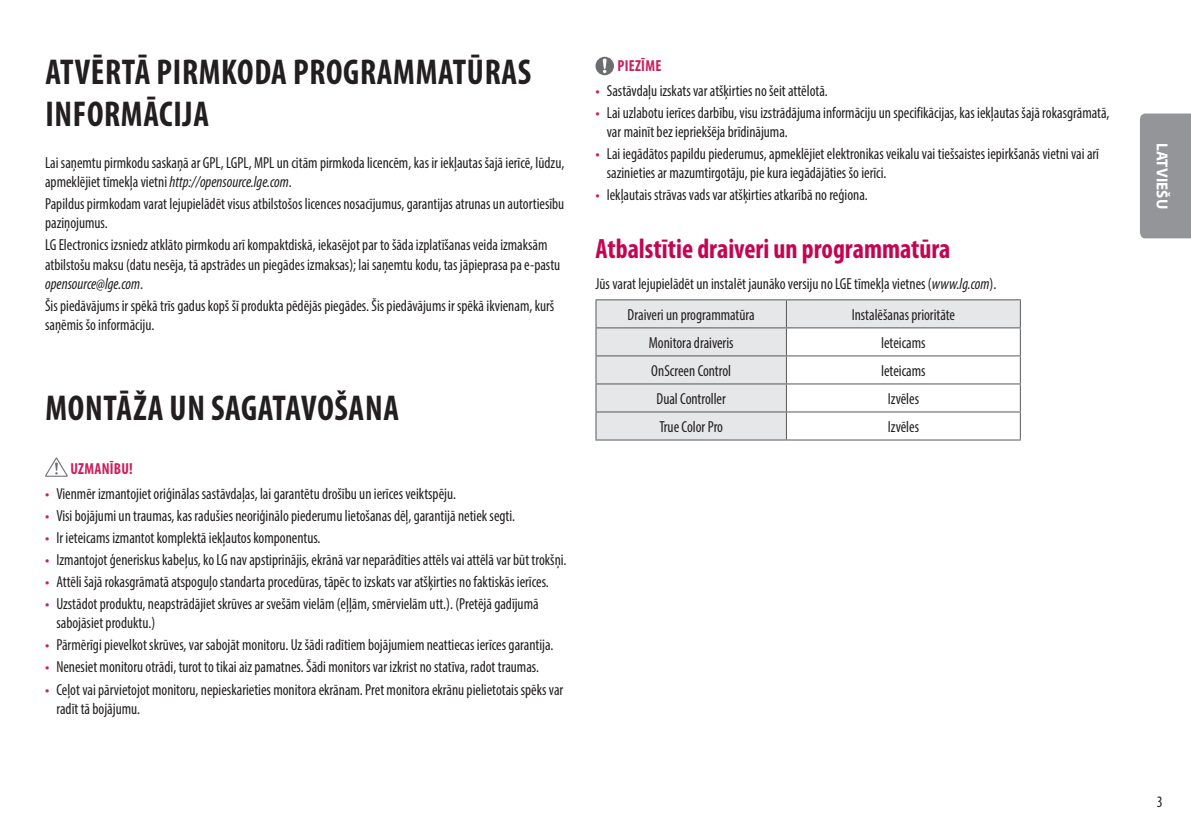
<style>
.page{position:relative;width:1191px;height:840px;background:#fff}
.page>*{position:absolute;margin:0;border:0;box-sizing:border-box;transform-origin:0 0}
.Title1{font:700 condensed 36px/42px "Myriad Pro";letter-spacing:.02em;color:#231f20;scale:.95 1}
.Title2{font:700 condensed 28px "Myriad Pro";color:#c30552;scale:.95 1}
.Body{font:condensed 16px/19.2px "Myriad Pro";color:#231f20;scale:.95 1}
.Body_Center{font:condensed 16px "Myriad Pro";color:#231f20;scale:.95 1}
.Warning{font:700 condensed 16px "Myriad Pro";letter-spacing:.02em;color:#c8205d;scale:.95 1}
.t1{font:700 16px "Myriad Pro";color:#fff;scale:.95 1}
.Page_Number_Right{font:condensed 16px "Myriad Pro";color:#231f20;scale:.95 1}
.s1{font-style:italic}
.s2{font-family:"LG Smart";font-stretch:normal;color:#c8205d}
</style>
<div class="page">
<div style="left:1140px;top:113px;width:51px;height:125px;background:#939598"></div>
<svg style="left:45px;top:457px;width:23px;height:19px"></svg>
<svg style="left:595px;top:57px;width:19px;height:18px"></svg>
<svg style="left:596px;top:300px;width:423px;height:139px;fill:#e6e7e9"></svg>
<hr style="left:595px;top:299px;width:191px;height:1px;background:#57585a">
<hr style="left:786px;top:299px;width:234px;height:1px;background:#57585a">
<hr style="left:595px;top:327px;width:191px;height:1px;background:#57585a">
<hr style="left:786px;top:327px;width:234px;height:1px;background:#57585a">
<hr style="left:595px;top:355px;width:191px;height:1px;background:#57585a">
<hr style="left:786px;top:355px;width:234px;height:1px;background:#57585a">
<hr style="left:595px;top:383px;width:191px;height:1px;background:#57585a">
<hr style="left:786px;top:383px;width:234px;height:1px;background:#57585a">
<hr style="left:595px;top:411px;width:191px;height:1px;background:#57585a">
<svg style="left:595px;top:300px;width:1px;height:139px"></svg>
<hr style="left:786px;top:411px;width:234px;height:1px;background:#57585a">
<svg style="left:786px;top:300px;width:1px;height:139px"></svg>
<svg style="left:1019px;top:300px;width:1px;height:139px"></svg>
<hr style="left:595px;top:439px;width:191px;height:1px;background:#57585a">
<hr style="left:786px;top:439px;width:234px;height:1px;background:#57585a">
<p class="Title1" style="left:45px;top:50px;width:513px">ATVĒRTĀ PIRMKODA PROGRAMMATŪRAS<br>INFORMĀCIJA</p>
<p class="Body" style="left:45px;top:152px;width:548px">Lai saņemtu pirmkodu saskaņā ar GPL, LGPL, MPL un citām pirmkoda licencēm, kas ir iekļautas šajā ierīcē, lūdzu, apmeklējiet tīmekļa vietni <span class="s1">http://opensource.lge.com</span>.</p>
<p class="Body" style="left:45px;top:194px;width:548px">Papildus pirmkodam varat lejupielādēt visus atbilstošos licences nosacījumus, garantijas atrunas un autortiesību paziņojumus.</p>
<p class="Body" style="left:45px;top:235px;width:544px">LG Electronics izsniedz atklāto pirmkodu arī kompaktdiskā, iekasējot par to šāda izplatīšanas veida izmaksām atbilstošu maksu (datu nesēja, tā apstrādes un piegādes izmaksas); lai saņemtu kodu, tas jāpieprasa pa e-pastu <span class="s1">opensource@lge.com</span>.</p>
<p class="Body" style="left:45px;top:295px;width:537px">Šis piedāvājums ir spēkā trīs gadus kopš šī produkta pēdējās piegādes. Šis piedāvājums ir spēkā ikvienam, kurš saņēmis šo informāciju.</p>
<p class="Title1" style="left:45px;top:386px;width:374px">MONTĀŽA UN SAGATAVOŠANA</p>
<p class="Warning" style="left:70px;top:458px;width:67px">UZMANĪBU!</p>
<p class="Body" style="left:45px;top:483px;width:434px"><span class="s2">•</span> Vienmēr izmantojiet oriģinālas sastāvdaļas, lai garantētu drošību un ierīces veiktspēju.</p>
<p class="Body" style="left:45px;top:505px;width:496px"><span class="s2">•</span> Visi bojājumi un traumas, kas radušies neoriģinālo piederumu lietošanas dēļ, garantijā netiek segti.</p>
<p class="Body" style="left:45px;top:527px;width:291px"><span class="s2">•</span> Ir ieteicams izmantot komplektā iekļautos komponentus.</p>
<p class="Body" style="left:45px;top:549px;width:550px"><span class="s2">•</span> Izmantojot ģeneriskus kabeļus, ko LG nav apstiprinājis, ekrānā var neparādīties attēls vai attēlā var būt trokšņi.</p>
<p class="Body" style="left:45px;top:571px;width:532px"><span class="s2">•</span> Attēli šajā rokasgrāmatā atspoguļo standarta procedūras, tāpēc to izskats var atšķirties no faktiskās ierīces.</p>
<p class="Body" style="left:56px;top:593px;width:509px;text-indent:-11px"><span class="s2">•</span> Uzstādot produktu, neapstrādājiet skrūves ar svešām vielām (eļļām, smērvielām utt.). (Pretējā gadījumā sabojāsiet produktu.)</p>
<p class="Body" style="left:45px;top:635px;width:536px"><span class="s2">•</span> Pārmērīgi pievelkot skrūves, var sabojāt monitoru. Uz šādi radītiem bojājumiem neattiecas ierīces garantija.</p>
<p class="Body" style="left:45px;top:657px;width:521px"><span class="s2">•</span> Nenesiet monitoru otrādi, turot to tikai aiz pamatnes. Šādi monitors var izkrist no statīva, radot traumas.</p>
<p class="Body" style="left:56px;top:679px;width:535px;text-indent:-11px"><span class="s2">•</span> Ceļot vai pārvietojot monitoru, nepieskarieties monitora ekrānam. Pret monitora ekrānu pielietotais spēks var radīt tā bojājumu.</p>
<p class="Warning" style="left:617px;top:55px;width:48px">PIEZĪME</p>
<p class="Body" style="left:595px;top:81px;width:246px"><span class="s2">•</span> Sastāvdaļu izskats var atšķirties no šeit attēlotā.</p>
<p class="Body" style="left:607px;top:103px;width:530px;text-indent:-11px"><span class="s2">•</span> Lai uzlabotu ierīces darbību, visu izstrādājuma informāciju un specifikācijas, kas iekļautas šajā rokasgrāmatā, var mainīt bez iepriekšēja brīdinājuma.</p>
<p class="Body" style="left:607px;top:144px;width:519px;text-indent:-11px"><span class="s2">•</span> Lai iegādātos papildu piederumus, apmeklējiet elektronikas veikalu vai tiešsaistes iepirkšanās vietni vai arī sazinieties ar mazumtirgotāju, pie kura iegādājāties šo ierīci.</p>
<p class="Body" style="left:595px;top:185px;width:288px"><span class="s2">•</span> Iekļautais strāvas vads var atšķirties atkarībā no reģiona.</p>
<p class="Title2" style="left:595px;top:231px;width:375px">Atbalstītie draiveri un programmatūra</p>
<p class="Body" style="left:595px;top:273px;width:423px">Jūs varat lejupielādēt un instalēt jaunāko versiju no LGE tīmekļa vietnes (<span class="s1">www.lg.com</span>).</p>
<p class="Body_Center" style="left:627px;top:305px;width:135px">Draiveri un programmatūra</p>
<p class="Body_Center" style="left:851px;top:305px;width:110px">Instalēšanas prioritāte</p>
<p class="Body_Center" style="left:649px;top:333px;width:91px">Monitora draiveris</p>
<p class="Body_Center" style="left:881px;top:333px;width:48px">Ieteicams</p>
<p class="Body_Center" style="left:651px;top:361px;width:85px">OnScreen Control</p>
<p class="Body_Center" style="left:881px;top:361px;width:48px">Ieteicams</p>
<p class="Body_Center" style="left:656px;top:389px;width:75px">Dual Controller</p>
<p class="Body_Center" style="left:887px;top:389px;width:35px">Izvēles</p>
<p class="Body_Center" style="left:659px;top:417px;width:69px">True Color Pro</p>
<p class="Body_Center" style="left:887px;top:417px;width:35px">Izvēles</p>
<p class="t1" style="left:1172px;top:143px;width:71px;rotate:90deg">LATVIEŠU</p>
<p class="Page_Number_Right" style="left:1156px;top:791px;width:8px">3</p>
</div>
